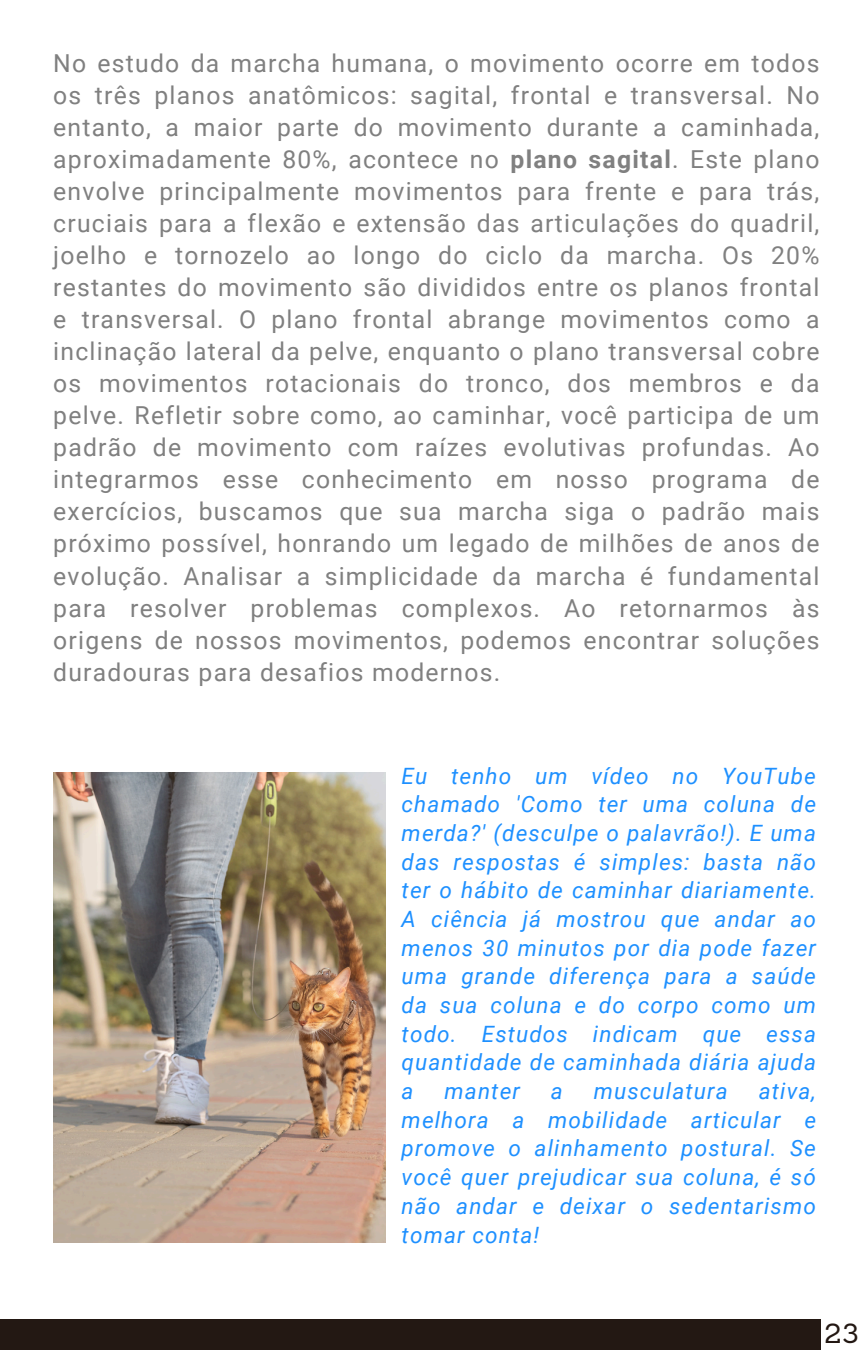
<style>
.page{position:relative;width:864px;height:1350px;background:#fff}
.page>*{position:absolute;margin:0;border:0;box-sizing:border-box;transform-origin:0 0}
.t1{font:27px "Sanchez";color:#231813}
.t2{font:24.75px/31.9px "Roboto";letter-spacing:.05em;color:#808080;text-align:justify}
.t3{font:italic 22.5px/28.8px "Roboto";letter-spacing:.05em;color:#1e90ff;text-align:justify}
.s1{font-weight:700}
</style>
<div class="page">
<img style="left:53px;top:773px;width:333px;height:469px">
<div style="left:0;top:1319px;width:821px;height:31px;background:#231813"></div>
<p class="t2" style="left:53px;top:47px;width:768px">No estudo da marcha humana, o movimento ocorre em todos os três planos anatômicos: sagital, frontal e transversal. No entanto, a maior parte do movimento durante a caminhada, aproximadamente 80%, acontece no <span class="s1">plano sagital</span>. Este plano envolve principalmente movimentos para frente e para trás, cruciais para a flexão e extensão das articulações do quadril, joelho e tornozelo ao longo do ciclo da marcha. Os 20% restantes do movimento são divididos entre os planos frontal e transversal. O plano frontal abrange movimentos como a inclinação lateral da pelve, enquanto o plano transversal cobre os movimentos rotacionais do tronco, dos membros e da pelve. Refletir sobre como, ao caminhar, você participa de um padrão de movimento com raízes evolutivas profundas. Ao integrarmos esse conhecimento em nosso programa de exercícios, buscamos que sua marcha siga o padrão mais próximo possível, honrando um legado de milhões de anos de evolução. Analisar a simplicidade da marcha é fundamental para resolver problemas complexos. Ao retornarmos às origens de nossos movimentos, podemos encontrar soluções duradouras para desafios modernos.</p>
<p class="t3" style="left:402px;top:761px;width:416px">Eu tenho um vídeo no YouTube chamado 'Como ter uma coluna de merda?' (desculpe o palavrão!). E uma das respostas é simples: basta não ter o hábito de caminhar diariamente.<br>A ciência já mostrou que andar ao menos 30 minutos por dia pode fazer uma grande diferença para a saúde da sua coluna e do corpo como um todo. Estudos indicam que essa quantidade de caminhada diária ajuda a</p>
<p class="t3" style="left:445px;top:1077px;width:77px">manter</p>
<p class="t3" style="left:551px;top:1077px;width:13px">a</p>
<p class="t3" style="left:594px;top:1077px;width:135px">musculatura</p>
<p class="t3" style="left:402px;top:1077px;width:416px;text-indent:357px">ativa, melhora a mobilidade articular e promove o alinhamento postural. Se você quer prejudicar sua coluna, é só não andar e deixar o sedentarismo tomar conta!</p>
<p class="t1" style="left:825px;top:1316px;width:35px">23</p>
</div>
